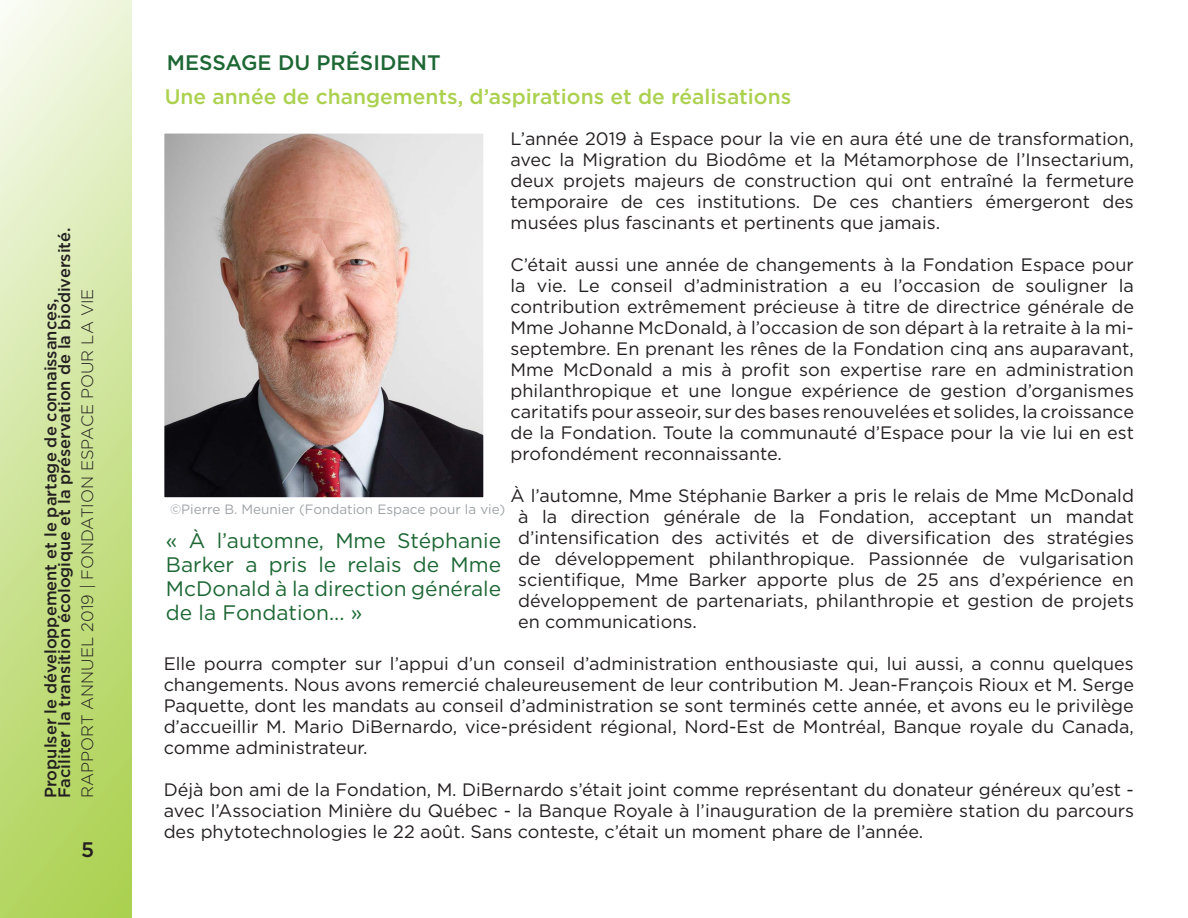
<style>
.page{position:relative;width:1188px;height:918px;background:#fff}
.page>*{position:absolute;margin:0;border:0;box-sizing:border-box;transform-origin:0 0}
.Accroches{font:21px/24px "Gotham";color:#1d6734;text-align:justify}
.Sous-titre{font:500 21px "Gotham";color:#abd14f}
.Titres{font:500 21px "Gotham";color:#1d6734}
.no_pages{font:500 21px "Gotham";color:#231f20}
.Texte{font:18px/21px "Gotham";color:#231f20;text-align:justify}
.t1{font:500 16.5px/13.5px "Gotham";color:#231f20}
.t2{font:300 16.5px "Gotham";color:#231f20}
.t3{font:13.5px "Gotham";color:#9fa3a6}
</style>
<div class="page">
<svg style="left:0;top:0;width:132px;height:918px;background:#cfe49b"></svg>
<img style="left:165px;top:135px;width:317px;height:361px">
<div style="left:158px;top:128px;width:331px;height:375px;border:6px solid #fff"></div>
<p class="t1" style="left:44px;top:798px;width:572px;rotate:-90deg">Propulser le développement et le partage de connaissances,<br>Faciliter la transition écologique et la préservation de la biodiversité.</p>
<p class="t2" style="left:77px;top:798px;width:511px;rotate:-90deg">RAPPORT ANNUEL 2019 | FONDATION ESPACE POUR LA VIE</p>
<p class="no_pages" style="left:81px;top:836px;width:15px">5</p>
<p class="Titres" style="left:167px;top:49px;width:275px">MESSAGE DU PRÉSIDENT</p>
<p class="Sous-titre" style="left:165px;top:83px;width:628px">Une année de changements, d’aspirations et de réalisations</p>
<p class="Texte" style="left:511px;top:128px;width:625px">L’année 2019 à Espace pour la vie en aura été une de transformation, avec la Migration du Biodôme et la Métamorphose de l’Insectarium, deux projets majeurs de construction qui ont entraîné la fermeture temporaire de ces institutions. De ces chantiers émergeront des musées plus fascinants et pertinents que jamais.</p>
<p class="Texte" style="left:511px;top:254px;width:625px">C’était aussi une année de changements à la Fondation Espace pour la vie. Le conseil d’administration a eu l’occasion de souligner la contribution extrêmement précieuse à titre de directrice générale de Mme Johanne McDonald, à l’occasion de son départ à la retraite à la mi&shy;septembre. En prenant les rênes de la Fondation cinq ans auparavant, Mme McDonald a mis à profit son expertise rare en administration philanthropique et une longue expérience de gestion d’organismes caritatifs pour asseoir, sur des bases renouvelées et solides, la croissance de la Fondation. Toute la communauté d’Espace pour la vie lui en est profondément reconnaissante.</p>
<p class="Texte" style="left:518px;top:485px;width:617px;text-indent:-8px">À l’automne, Mme Stéphanie Barker a pris le relais de Mme McDonald à la direction générale de la Fondation, acceptant un mandat d’intensification des activités et de diversification des stratégies de développement philanthropique. Passionnée de vulgarisation scientifique, Mme Barker apporte plus de 25 ans d’expérience en développement de partenariats, philanthropie et gestion de projets en communications.</p>
<p class="Texte" style="left:164px;top:653px;width:972px">Elle pourra compter sur l’appui d’un conseil d’administration enthousiaste qui, lui aussi, a connu quelques changements. Nous avons remercié chaleureusement de leur contribution M. Jean-François Rioux et M. Serge Paquette, dont les mandats au conseil d’administration se sont terminés cette année, et avons eu le privilège d’accueillir M. Mario DiBernardo, vice-président régional, Nord-Est de Montréal, Banque royale du Canada, comme administrateur.</p>
<p class="Texte" style="left:164px;top:779px;width:972px">Déjà bon ami de la Fondation, M. DiBernardo s’était joint comme représentant du donateur généreux qu’est - avec l’Association Minière du Québec - la Banque Royale à l’inauguration de la première station du parcours des phytotechnologies le 22 août. Sans conteste, c’était un moment phare de l’année.</p>
<p class="t3" style="left:170px;top:501px;width:337px">©Pierre B. Meunier (Fondation Espace pour la vie)</p>
<p class="Accroches" style="left:166px;top:528px;width:337px">« À l’automne, Mme Stéphanie Barker a pris le relais de Mme McDonald à la direction générale de la Fondation... »</p>
</div>
